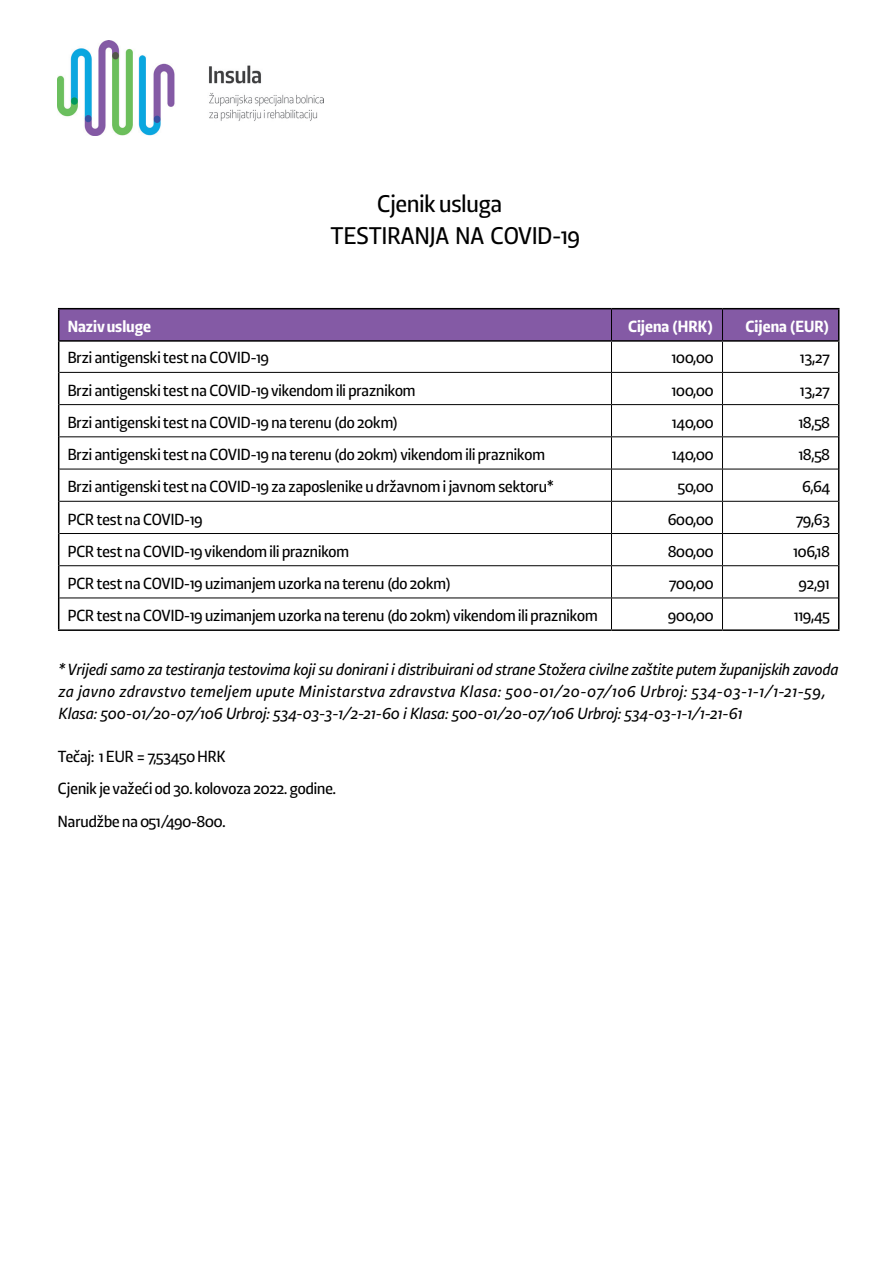
<style>
.page{position:relative;width:893px;height:1263px;background:#fff}
.page>*{position:absolute;margin:0;border:0;box-sizing:border-box;transform-origin:0 0}
.t1{font:27px "Zico Sans Cond Std";color:#000}
.t2{font:18px "Zico Sans Cond Std";color:#000}
.t3{font:italic 18px "Zico Sans Cond Std";letter-spacing:-.005em;color:#000}
.t4{font:italic 18px "Zico Sans Cond Std";letter-spacing:.03em;color:#000}
.t5{font:18px "Zico Sans Cond Std Bld";color:#fff}
</style>
<div class="page">
<div style="left:59px;top:309px;width:779px;height:31px;background:#845aa5"></div>
<hr style="left:58px;top:308px;width:553px;height:1px;background:#000">
<hr style="left:58px;top:309px;width:1px;height:31px;background:#000">
<hr style="left:722px;top:308px;width:117px;height:1px;background:#000">
<hr style="left:838px;top:309px;width:1px;height:31px;background:#000">
<hr style="left:58px;top:340px;width:553px;height:2px;background:#000">
<hr style="left:722px;top:340px;width:117px;height:2px;background:#000">
<hr style="left:58px;top:372px;width:1px;height:33px;background:#000">
<hr style="left:58px;top:405px;width:1px;height:32px;background:#000">
<hr style="left:58px;top:437px;width:1px;height:32px;background:#000">
<hr style="left:58px;top:469px;width:1px;height:32px;background:#000">
<hr style="left:58px;top:501px;width:1px;height:32px;background:#000">
<hr style="left:58px;top:533px;width:1px;height:33px;background:#000">
<hr style="left:58px;top:566px;width:1px;height:32px;background:#000">
<hr style="left:59px;top:372px;width:552px;height:1px;background:#000">
<hr style="left:59px;top:404px;width:552px;height:1px;background:#000">
<hr style="left:59px;top:436px;width:552px;height:1px;background:#000">
<hr style="left:59px;top:469px;width:552px;height:1px;background:#000">
<hr style="left:59px;top:501px;width:552px;height:1px;background:#000">
<hr style="left:59px;top:533px;width:552px;height:1px;background:#000">
<hr style="left:59px;top:565px;width:552px;height:1px;background:#000">
<hr style="left:59px;top:598px;width:552px;height:1px;background:#000">
<hr style="left:58px;top:342px;width:1px;height:30px;background:#000">
<hr style="left:58px;top:598px;width:1px;height:31px;background:#000">
<hr style="left:58px;top:629px;width:553px;height:2px;background:#000">
<hr style="left:722px;top:372px;width:116px;height:1px;background:#000">
<hr style="left:722px;top:404px;width:116px;height:1px;background:#000">
<hr style="left:722px;top:436px;width:116px;height:1px;background:#000">
<hr style="left:722px;top:469px;width:116px;height:1px;background:#000">
<hr style="left:722px;top:501px;width:116px;height:1px;background:#000">
<hr style="left:722px;top:533px;width:116px;height:1px;background:#000">
<hr style="left:722px;top:565px;width:116px;height:1px;background:#000">
<hr style="left:722px;top:598px;width:116px;height:1px;background:#000">
<hr style="left:838px;top:342px;width:1px;height:30px;background:#000">
<hr style="left:838px;top:372px;width:1px;height:33px;background:#000">
<hr style="left:838px;top:405px;width:1px;height:32px;background:#000">
<hr style="left:838px;top:437px;width:1px;height:32px;background:#000">
<hr style="left:838px;top:469px;width:1px;height:32px;background:#000">
<hr style="left:838px;top:501px;width:1px;height:32px;background:#000">
<hr style="left:838px;top:533px;width:1px;height:33px;background:#000">
<hr style="left:838px;top:566px;width:1px;height:32px;background:#000">
<hr style="left:838px;top:598px;width:1px;height:31px;background:#000">
<hr style="left:722px;top:629px;width:117px;height:2px;background:#000">
<hr style="left:611px;top:342px;width:1px;height:30px;background:#000">
<hr style="left:722px;top:342px;width:1px;height:30px;background:#000">
<hr style="left:611px;top:372px;width:111px;height:1px;background:#000">
<hr style="left:611px;top:373px;width:1px;height:31px;background:#000">
<hr style="left:722px;top:373px;width:1px;height:31px;background:#000">
<hr style="left:611px;top:404px;width:111px;height:1px;background:#000">
<hr style="left:611px;top:405px;width:1px;height:31px;background:#000">
<hr style="left:722px;top:405px;width:1px;height:31px;background:#000">
<hr style="left:611px;top:436px;width:111px;height:1px;background:#000">
<hr style="left:611px;top:437px;width:1px;height:32px;background:#000">
<hr style="left:722px;top:437px;width:1px;height:32px;background:#000">
<hr style="left:611px;top:469px;width:111px;height:1px;background:#000">
<hr style="left:611px;top:469px;width:1px;height:32px;background:#000">
<hr style="left:722px;top:469px;width:1px;height:32px;background:#000">
<hr style="left:611px;top:501px;width:111px;height:1px;background:#000">
<hr style="left:611px;top:502px;width:1px;height:31px;background:#000">
<hr style="left:722px;top:502px;width:1px;height:31px;background:#000">
<hr style="left:611px;top:533px;width:111px;height:1px;background:#000">
<hr style="left:611px;top:534px;width:1px;height:31px;background:#000">
<hr style="left:722px;top:534px;width:1px;height:31px;background:#000">
<hr style="left:611px;top:565px;width:111px;height:1px;background:#000">
<hr style="left:611px;top:566px;width:1px;height:32px;background:#000">
<hr style="left:722px;top:566px;width:1px;height:32px;background:#000">
<hr style="left:611px;top:598px;width:111px;height:1px;background:#000">
<hr style="left:611px;top:598px;width:1px;height:31px;background:#000">
<hr style="left:722px;top:598px;width:1px;height:31px;background:#000">
<hr style="left:611px;top:629px;width:111px;height:2px;background:#000">
<hr style="left:611px;top:308px;width:111px;height:1px;background:#000">
<hr style="left:611px;top:340px;width:111px;height:2px;background:#000">
<hr style="left:611px;top:309px;width:1px;height:31px;background:#000">
<hr style="left:722px;top:309px;width:1px;height:31px;background:#000">
<img style="left:58px;top:41px;width:265px;height:94px">
<p class="t1" style="left:377px;top:189px;width:127px">Cjenik usluga</p>
<p class="t1" style="left:331px;top:221px;width:251px">TESTIRANJA NA COVID-19</p>
<p class="t5" style="left:68px;top:316px;width:85px">Naziv usluge</p>
<p class="t5" style="left:628px;top:316px;width:87px">Cijena (HRK)</p>
<p class="t5" style="left:746px;top:316px;width:86px">Cijena (EUR)</p>
<p class="t2" style="left:68px;top:348px;width:203px">Brzi antigenski test na COVID-19</p>
<p class="t2" style="left:672px;top:348px;width:43px">100,00</p>
<p class="t2" style="left:800px;top:348px;width:31px">13,27</p>
<p class="t2" style="left:68px;top:380px;width:349px">Brzi antigenski test na COVID-19 vikendom ili praznikom</p>
<p class="t2" style="left:672px;top:380px;width:43px">100,00</p>
<p class="t2" style="left:800px;top:380px;width:31px">13,27</p>
<p class="t2" style="left:68px;top:412px;width:332px">Brzi antigenski test na COVID-19 na terenu (do 20km)</p>
<p class="t2" style="left:672px;top:412px;width:43px">140,00</p>
<p class="t2" style="left:799px;top:412px;width:33px">18,58</p>
<p class="t2" style="left:68px;top:444px;width:479px">Brzi antigenski test na COVID-19 na terenu (do 20km) vikendom ili praznikom</p>
<p class="t2" style="left:672px;top:444px;width:43px">140,00</p>
<p class="t2" style="left:799px;top:444px;width:33px">18,58</p>
<p class="t2" style="left:68px;top:477px;width:487px">Brzi antigenski test na COVID-19 za zaposlenike u državnom i javnom sektoru*</p>
<p class="t2" style="left:678px;top:477px;width:37px">50,00</p>
<p class="t2" style="left:803px;top:477px;width:29px">6,64</p>
<p class="t2" style="left:68px;top:509px;width:136px">PCR test na COVID-19</p>
<p class="t2" style="left:668px;top:509px;width:47px">600,00</p>
<p class="t2" style="left:796px;top:509px;width:35px">79,63</p>
<p class="t2" style="left:68px;top:541px;width:283px">PCR test na COVID-19 vikendom ili praznikom</p>
<p class="t2" style="left:668px;top:541px;width:47px">800,00</p>
<p class="t2" style="left:793px;top:541px;width:38px">106,18</p>
<p class="t2" style="left:68px;top:573px;width:385px">PCR test na COVID-19 uzimanjem uzorka na terenu (do 20km)</p>
<p class="t2" style="left:669px;top:573px;width:46px">700,00</p>
<p class="t2" style="left:799px;top:573px;width:32px">92,91</p>
<p class="t2" style="left:68px;top:606px;width:531px">PCR test na COVID-19 uzimanjem uzorka na terenu (do 20km) vikendom ili praznikom</p>
<p class="t2" style="left:668px;top:606px;width:47px">900,00</p>
<p class="t2" style="left:794px;top:606px;width:37px">119,45</p>
<p class="t3" style="left:58px;top:660px;width:781px">* Vrijedi samo za testiranja testovima koji su donirani i distribuirani od strane Stožera civilne zaštite putem županijskih zavoda</p>
<p class="t4" style="left:58px;top:681px;width:768px">za javno zdravstvo temeljem upute Ministarstva zdravstva Klasa: 500-01/20-07/106 Urbroj: 534-03-1-1/1-21-59,</p>
<p class="t3" style="left:58px;top:703px;width:685px">Klasa: 500-01/20-07/106 Urbroj: 534-03-3-1/2-21-60 i Klasa: 500-01/20-07/106 Urbroj: 534-03-1-1/1-21-61</p>
<p class="t2" style="left:58px;top:746px;width:170px">Tečaj: 1 EUR = 7,53450 HRK</p>
<p class="t2" style="left:58px;top:779px;width:279px">Cjenik je važeći od 30. kolovoza 2022. godine.</p>
<p class="t2" style="left:58px;top:811px;width:169px">Narudžbe na 051/490-800.</p>
</div>
